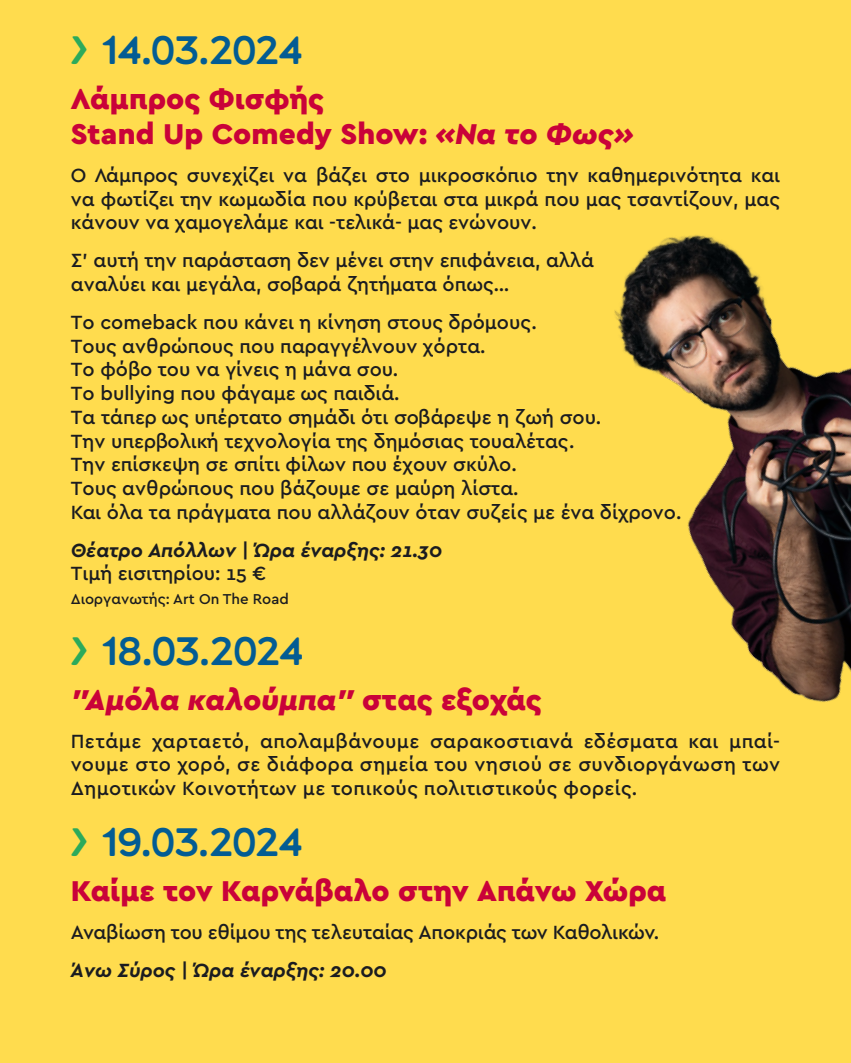
<style>
.page{position:relative;width:851px;height:1063px;background:#fff}
.page>*{position:absolute;margin:0;border:0;box-sizing:border-box;transform-origin:0 0}
.t1{font:40px "CC Metcon";letter-spacing:-.02em;color:#035c93}
.t2{font:900 30px/35px "Cera Pro";color:#c90239}
.t3{font:italic 900 30px "Cera Pro";letter-spacing:.005em;color:#c90239}
.t4{font:500 20px/23.8px "Cera Pro";color:#1b1c20;text-align:justify}
.t5{font:italic 700 20px "Cera Pro";color:#1b1c20}
.t6{font:500 15px "Cera Pro";color:#1b1c20}
.s1{color:#2caa5b}
.s2{font-style:italic}
.s3{font-style:normal}
</style>
<div class="page">
<div style="left:0;top:0;width:850px;height:1063px;background:#ffdc4e"></div>
<img style="left:614px;top:235px;width:236px;height:467px">
<h1 class="t1" style="left:71px;top:28px;width:233px"><span class="s1">&gt;</span> 14.03.2024</h1>
<h2 class="t2" style="left:71px;top:80px;width:564px">Λάμπρος Φισφής<br>Stand Up Comedy Show: <span class="s2">«Να το Φως»</span></h2>
<p class="t4" style="left:71px;top:162px;width:710px">O Λάμπρος συνεχίζει να βάζει στο μικροσκόπιο την καθημερινότητα και να φωτίζει την κωμωδία που κρύβεται στα μικρά που μας τσαντίζουν, μας κάνουν να χαμογελάμε και -τελικά- μας ενώνουν.</p>
<p class="t4" style="left:71px;top:248px;width:524px">Σ’ αυτή την παράσταση δεν μένει στην επιφάνεια, αλλά αναλύει και μεγάλα, σοβαρά ζητήματα όπως…</p>
<p class="t4" style="left:71px;top:309px;width:612px;text-align:left">Το comeback που κάνει η κίνηση στους δρόμους.<br>Τους ανθρώπους που παραγγέλνουν χόρτα.<br>Το φόβο του να γίνεις η μάνα σου.<br>Το bullying που φάγαμε ως παιδιά.<br>Τα τάπερ ως υπέρτατο σημάδι ότι σοβάρεψε η ζωή σου.<br>Την υπερβολική τεχνολογία της δημόσιας τουαλέτας.<br>Την επίσκεψη σε σπίτι φίλων που έχουν σκύλο.<br>Τους ανθρώπους που βάζουμε σε μαύρη λίστα.<br>Και όλα τα πράγματα που αλλάζουν όταν συζείς με ένα δίχρονο.</p>
<p class="t5" style="left:71px;top:537px;width:373px">Θέατρο Απόλλων | Ώρα έναρξης: 21.30</p>
<p class="t4" style="left:71px;top:561px;width:197px">Τιμή εισιτηρίου: 15 €</p>
<p class="t6" style="left:71px;top:589px;width:219px">Διοργανωτής: Art On The Road</p>
<h1 class="t1" style="left:71px;top:629px;width:233px"><span class="s1">&gt;</span> 18.03.2024</h1>
<h2 class="t3" style="left:71px;top:680px;width:472px">"Αμόλα καλούμπα" <span class="s3">στας εξοχάς</span></h2>
<p class="t4" style="left:71px;top:728px;width:710px">Πετάμε χαρταετό, απολαμβάνουμε σαρακοστιανά εδέσματα και μπαί&shy;νουμε στο χορό, σε διάφορα σημεία του νησιού σε συνδιοργάνωση των Δημοτικών Κοινοτήτων με τοπικούς πολιτιστικούς φορείς.</p>
<h1 class="t1" style="left:71px;top:820px;width:233px"><span class="s1">&gt;</span> 19.03.2024</h1>
<h2 class="t2" style="left:71px;top:872px;width:596px">Καίμε τον Καρνάβαλο στην Απάνω Χώρα</h2>
<p class="t4" style="left:71px;top:919px;width:590px">Αναβίωση του εθίμου της τελευταίας Αποκριάς των Καθολικών.</p>
<p class="t5" style="left:71px;top:956px;width:317px">Άνω Σύρος | Ώρα έναρξης: 20.00</p>
</div>
